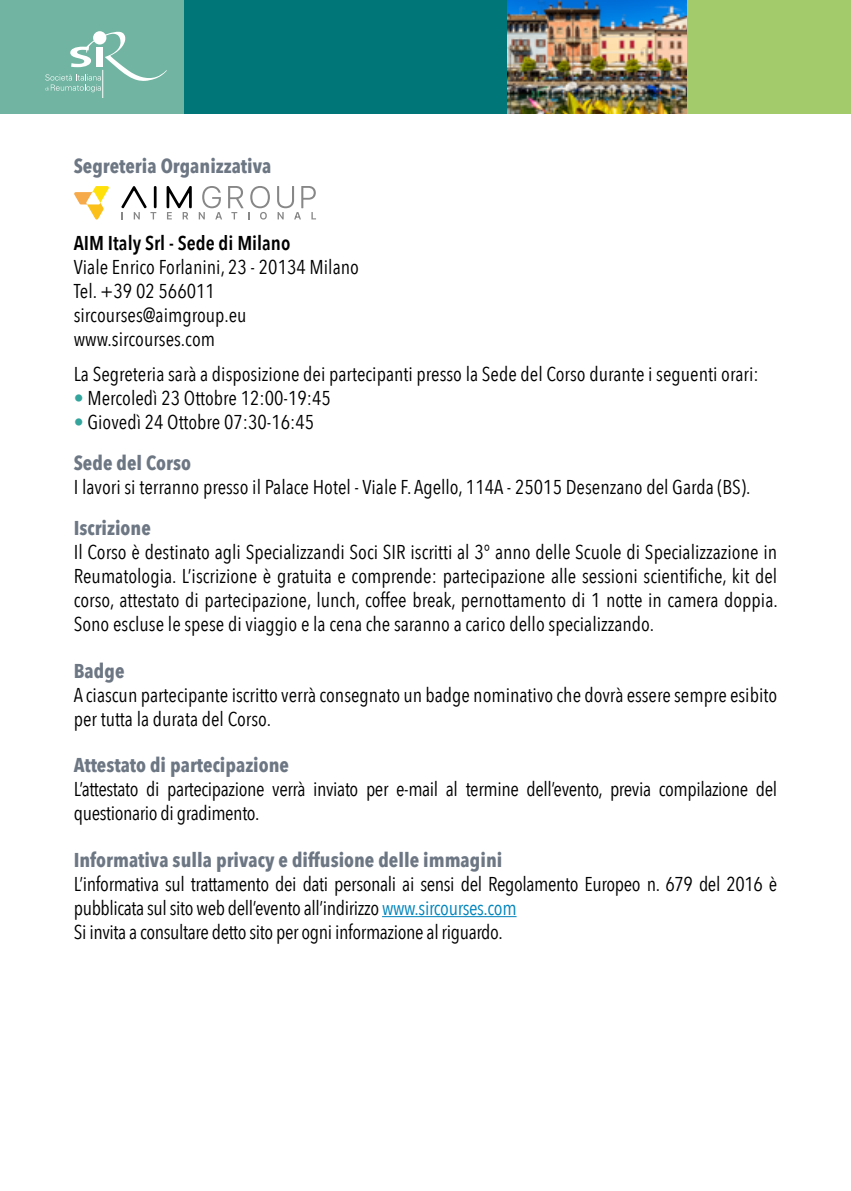
<style>
.page{position:relative;width:851px;height:1191px;background:#fff}
.page>*{position:absolute;margin:0;border:0;box-sizing:border-box;transform-origin:0 0}
.t1{font:20px/24px "Avenir Next Condensed";color:#000}
.t2{font:20px/24px "Avenir Next Condensed";letter-spacing:-.02em;color:#000}
.t3{font:700 20px "Avenir Next Condensed";color:#6d7784}
.t4{font:600 20px "Avenir Next Condensed";color:#000}
.s1{color:#34a59d}
.s2{font-weight:700;color:#6d7784}
.s3{color:#0084bc}
</style>
<div class="page">
<hr style="left:382px;top:916px;width:134px;height:1px;background:#0084bc">
<svg style="left:74px;top:186px;width:35px;height:34px"></svg>
<svg style="left:121px;top:186px;width:71px;height:33px"></svg>
<svg style="left:199px;top:186px;width:117px;height:33px"></svg>
<div style="left:0;top:0;width:184px;height:113px;background:#70b4a1"></div>
<div style="left:638px;top:0;width:212px;height:113px;background:#a3ca6b"></div>
<div style="left:184px;top:0;width:502px;height:113px;background:#007678"></div>
<svg style="left:45px;top:32px;width:122px;height:66px"></svg>
<img style="left:507px;top:0;width:179px;height:113px">
<p class="t3" style="left:74px;top:154px;width:199px">Segreteria Organizzativa</p>
<p class="t4" style="left:74px;top:225px;width:218px">AIM Italy Srl - Sede di Milano</p>
<p class="t1" style="left:74px;top:253px;width:287px">Viale Enrico Forlanini, 23 - 20134 Milano<br>Tel. +39 02 566011 sircourses@aimgroup.eu www.sircourses.com</p>
<p class="t1" style="left:74px;top:361px;width:686px">La Segreteria sarà a disposizione dei partecipanti presso la Sede del Corso durante i seguenti orari:</p>
<p class="t1" style="left:74px;top:385px;width:259px"><span class="s1">•</span> Mercoledì 23 Ottobre 12:00-19:45</p>
<p class="t1" style="left:74px;top:400px;width:242px;line-height:41px"><span class="s1">•</span> Giovedì 24 Ottobre 07:30-16:45<br><span class="s2">Sede del Corso</span></p>
<p class="t1" style="left:74px;top:474px;width:678px">I lavori si terranno presso il Palace Hotel - Viale F. Agello, 114A - 25015 Desenzano del Garda (BS).</p>
<p class="t3" style="left:74px;top:515px;width:79px">Iscrizione</p>
<p class="t1" style="left:74px;top:539px;width:705px;text-align:justify">Il Corso è destinato agli Specializzandi Soci SIR iscritti al 3° anno delle Scuole di Specializzazione in Reumatologia. L’iscrizione è gratuita e comprende: partecipazione alle sessioni scientifiche, kit del corso, attestato di partecipazione, lunch, coffee break, pernottamento di 1 notte in camera doppia.<br>Sono escluse le spese di viaggio e la cena che saranno a carico dello specializzando.</p>
<p class="t3" style="left:74px;top:658px;width:52px">Badge</p>
<p class="t1" style="left:74px;top:681px;width:705px">A ciascun partecipante iscritto verrà consegnato un badge nominativo che dovrà essere sempre esibito per tutta la durata del Corso.</p>
<p class="t3" style="left:74px;top:753px;width:217px">Attestato di partecipazione</p>
<p class="t2" style="left:74px;top:776px;width:704px">L’attestato di partecipazione verrà inviato per e-mail al termine dell’evento, previa compilazione del questionario di gradimento.</p>
<p class="t3" style="left:74px;top:848px;width:430px">Informativa sulla privacy e diffusione delle immagini</p>
<p class="t2" style="left:74px;top:871px;width:705px">L’informativa sul trattamento dei dati personali ai sensi del Regolamento Europeo n. 679 del 2016 è pubblicata sul sito web dell’evento all’indirizzo <span class="s3">www.sircourses.com<br></span>Si invita a consultare detto sito per ogni informazione al riguardo.</p>
</div>
